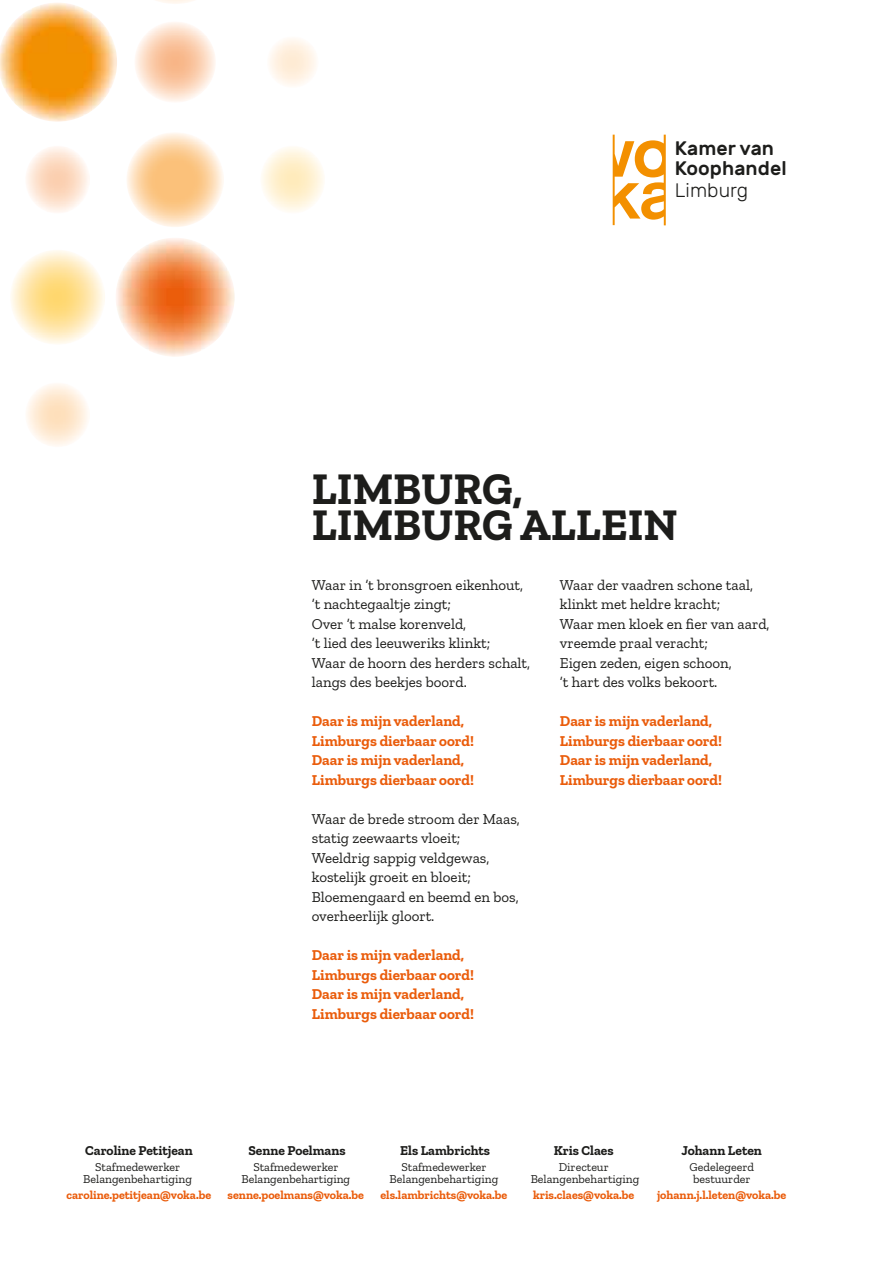
<style>
.page{position:relative;width:893px;height:1263px;background:#fff}
.page>*{position:absolute;margin:0;border:0;box-sizing:border-box;transform-origin:0 0}
.t1{font:700 45px/36px "Zilla Slab";color:#1d1d1b}
.t2{font:500 19.65px/19.6px "Rubik";letter-spacing:.005em;color:#1d1d1b}
.t3{font:300 19.65px "Rubik";letter-spacing:.005em;color:#1d1d1b}
.t4{font:15px/19.5px "Zilla Slab";color:#1d1d1b}
.t5{font:700 15px/19.5px "Zilla Slab";color:#ea5c0b}
.t6{font:700 13.5px "Zilla Slab";color:#1d1d1b}
.t7{font:12px/12px "Zilla Slab";color:#1d1d1b;text-align:center}
.t8{font:700 12px "Zilla Slab";color:#ea5c0b}
</style>
<div class="page">
<svg style="left:613px;top:135px;width:53px;height:90px"></svg>
<img style="left:116px;top:238px;width:119px;height:119px;border-radius:59px">
<img style="left:0;top:3px;width:117px;height:119px">
<h2 class="t2" style="left:675px;top:139px;width:113px">Kamer van<br>Koophandel</h2>
<h2 class="t3" style="left:675px;top:179px;width:75px">Limburg</h2>
<h1 class="t1" style="left:312px;top:471px;width:367px">LIMBURG,<br>LIMBURG ALLEIN</h1>
<p class="t4" style="left:312px;top:575px;width:220px">Waar in ’t bronsgroen eikenhout, ’t nachtegaaltje zingt;<br>Over ’t malse korenveld,<br>’t lied des leeuweriks klinkt;<br>Waar de hoorn des herders schalt, langs des beekjes boord.</p>
<p class="t5" style="left:312px;top:711px;width:164px">Daar is mijn vaderland,<br>Limburgs dierbaar oord!<br>Daar is mijn vaderland,<br>Limburgs dierbaar oord!</p>
<p class="t4" style="left:312px;top:809px;width:210px">Waar de brede stroom der Maas, statig zeewaarts vloeit;<br>Weeldrig sappig veldgewas, kostelijk groeit en bloeit;<br>Bloemengaard en beemd en bos, overheerlijk gloort.</p>
<p class="t5" style="left:312px;top:945px;width:164px">Daar is mijn vaderland,<br>Limburgs dierbaar oord!<br>Daar is mijn vaderland,<br>Limburgs dierbaar oord!</p>
<p class="t4" style="left:560px;top:575px;width:211px">Waar der vaadren schone taal, klinkt met heldre kracht;<br>Waar men kloek en fier van aard, vreemde praal veracht;<br>Eigen zeden, eigen schoon,<br>’t hart des volks bekoort.</p>
<p class="t5" style="left:560px;top:711px;width:164px">Daar is mijn vaderland,<br>Limburgs dierbaar oord!<br>Daar is mijn vaderland,<br>Limburgs dierbaar oord!</p>
<p class="t6" style="left:85px;top:1142px;width:109px">Caroline Petitjean</p>
<p class="t7" style="left:83px;top:1161px;width:110px">Stafmedewerker<br>Belangenbehartiging</p>
<p class="t8" style="left:66px;top:1188px;width:146px">caroline.petitjean@voka.be</p>
<p class="t6" style="left:248px;top:1142px;width:99px">Senne Poelmans</p>
<p class="t7" style="left:241px;top:1161px;width:110px">Stafmedewerker<br>Belangenbehartiging</p>
<p class="t8" style="left:228px;top:1188px;width:138px">senne.poelmans@voka.be</p>
<p class="t6" style="left:400px;top:1142px;width:91px">Els Lambrichts</p>
<p class="t7" style="left:390px;top:1161px;width:110px">Stafmedewerker<br>Belangenbehartiging</p>
<p class="t8" style="left:380px;top:1188px;width:128px">els.lambrichts@voka.be</p>
<p class="t6" style="left:554px;top:1142px;width:61px">Kris Claes</p>
<p class="t7" style="left:531px;top:1161px;width:110px">Directeur<br>Belangenbehartiging</p>
<p class="t8" style="left:533px;top:1188px;width:103px">kris.claes@voka.be</p>
<p class="t6" style="left:682px;top:1142px;width:82px">Johann Leten</p>
<p class="t7" style="left:689px;top:1161px;width:66px;text-align:left">Gedelegeerd bestuurder</p>
<p class="t8" style="left:657px;top:1188px;width:131px">johann.j.l.leten@voka.be</p>
</div>
